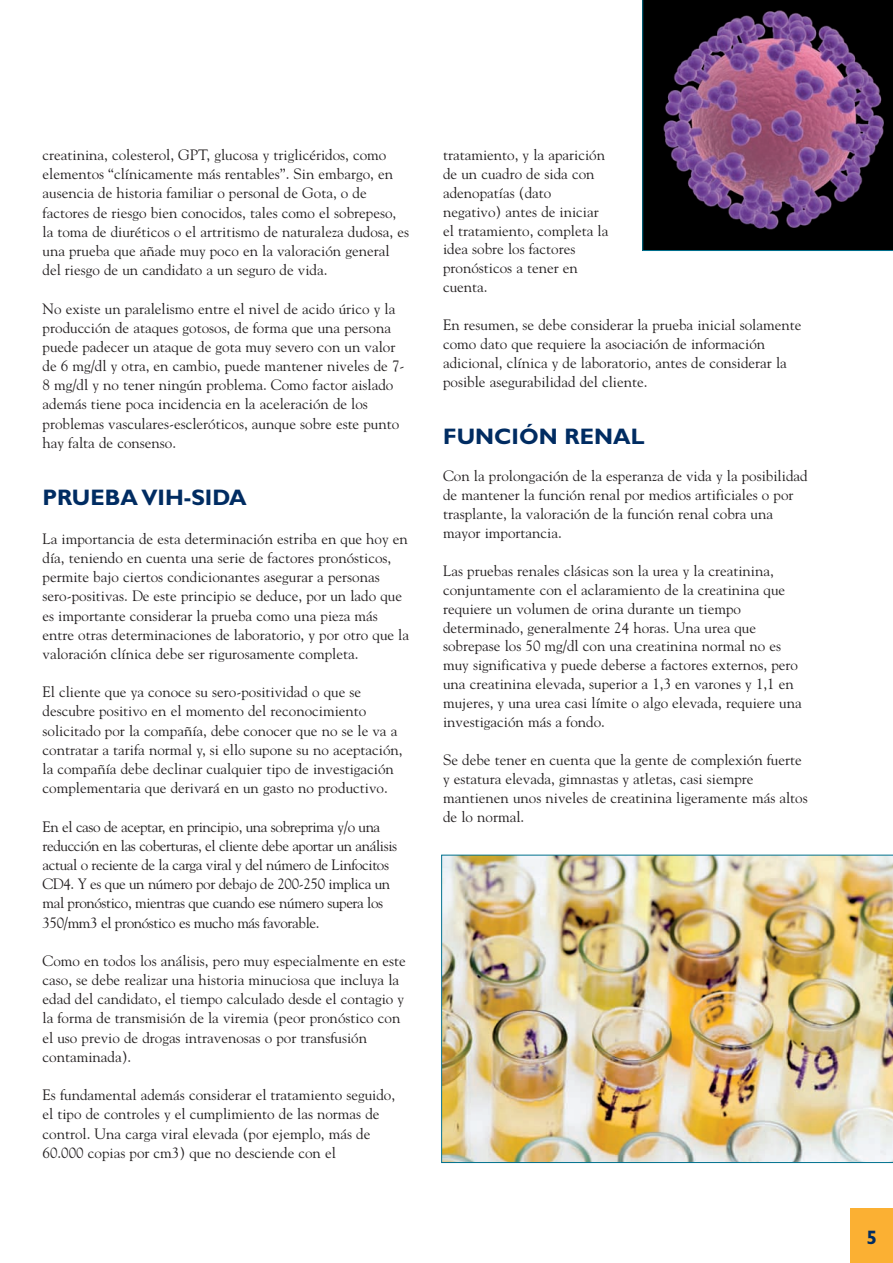
<style>
.page{position:relative;width:893px;height:1263px;background:#fff}
.page>*{position:absolute;margin:0;border:0;box-sizing:border-box;transform-origin:0 0}
.t1{font:700 22.5px "Gill Sans";color:#002c62}
.t2{font:700 19.5px "Gill Sans";color:#002c62}
.t3{font:15px/19.2px "Goudy";color:#231f20}
.t4{font:15px/19.2px "Goudy";letter-spacing:-.025em;color:#231f20}
</style>
<div class="page">
<div style="left:850px;top:1208px;width:43px;height:55px;background:#fbb033"></div>
<svg style="left:642px;top:0;width:251px;height:251px;background:#4e304f"></svg>
<img style="left:441px;top:855px;width:452px;height:308px">
<p class="t3" style="left:43px;top:145px;width:368px">creatinina, colesterol, GPT, glucosa y triglicéridos, como elementos “clínicamente más rentables”. Sin embargo, en ausencia de historia familiar o personal de Gota, o de factores de riesgo bien conocidos, tales como el sobrepeso, la toma de diuréticos o el artritismo de naturaleza dudosa, es una prueba que añade muy poco en la valoración general del riesgo de un candidato a un seguro de vida.</p>
<p class="t3" style="left:43px;top:299px;width:363px">No existe un paralelismo entre el nivel de acido úrico y la producción de ataques gotosos, de forma que una persona puede padecer un ataque de gota muy severo con un valor de 6 mg/dl y otra, en cambio, puede mantener niveles de 7- 8 mg/dl y no tener ningún problema. Como factor aislado además tiene poca incidencia en la aceleración de los problemas vasculares-escleróticos, aunque sobre este punto hay falta de consenso.</p>
<h1 class="t1" style="left:43px;top:489px;width:206px">PRUEBA VIH-SIDA</h1>
<p class="t3" style="left:43px;top:529px;width:368px">La importancia de esta determinación estriba en que hoy en día, teniendo en cuenta una serie de factores pronósticos, permite bajo ciertos condicionantes asegurar a personas sero-positivas. De este principio se deduce, por un lado que es importante considerar la prueba como una pieza más entre otras determinaciones de laboratorio, y por otro que la valoración clínica debe ser rigurosamente completa.</p>
<p class="t3" style="left:43px;top:682px;width:362px">El cliente que ya conoce su sero-positividad o que se descubre positivo en el momento del reconocimiento solicitado por la compañía, debe conocer que no se le va a contratar a tarifa normal y, si ello supone su no aceptación, la compañía debe declinar cualquier tipo de investigación complementaria que derivará en un gasto no productivo.</p>
<p class="t4" style="left:43px;top:817px;width:356px">En el caso de aceptar, en principio, una sobreprima y/o una reducción en las coberturas, el cliente debe aportar un análisis actual o reciente de la carga viral y del número de Linfocitos CD4. Y es que un número por debajo de 200-250 implica un mal pronóstico, mientras que cuando ese número supera los 350/mm3 el pronóstico es mucho más favorable.</p>
<p class="t3" style="left:43px;top:951px;width:365px">Como en todos los análisis, pero muy especialmente en este caso, se debe realizar una historia minuciosa que incluya la edad del candidato, el tiempo calculado desde el contagio y la forma de transmisión de la viremia (peor pronóstico con el uso previo de drogas intravenosas o por transfusión contaminada).</p>
<p class="t3" style="left:43px;top:1085px;width:354px">Es fundamental además considerar el tratamiento seguido, el tipo de controles y el cumplimiento de las normas de control. Una carga viral elevada (por ejemplo, más de 60.000 copias por cm3) que no desciende con el</p>
<p class="t3" style="left:443px;top:145px;width:167px">tratamiento, y la aparición de un cuadro de sida con adenopatías (dato negativo) antes de iniciar el tratamiento, completa la idea sobre los factores pronósticos a tener en cuenta.</p>
<p class="t3" style="left:443px;top:315px;width:360px">En resumen, se debe considerar la prueba inicial solamente como dato que requiere la asociación de información adicional, clínica y de laboratorio, antes de considerar la posible asegurabilidad del cliente.</p>
<h1 class="t1" style="left:443px;top:427px;width:203px">FUNCIÓN RENAL</h1>
<p class="t3" style="left:443px;top:467px;width:366px">Con la prolongación de la esperanza de vida y la posibilidad de mantener la función renal por medios artificiales o por trasplante, la valoración de la función renal cobra una mayor importancia.</p>
<p class="t3" style="left:443px;top:561px;width:360px">Las pruebas renales clásicas son la urea y la creatinina, conjuntamente con el aclaramiento de la creatinina que requiere un volumen de orina durante un tiempo determinado, generalmente 24 horas. Una urea que sobrepase los 50 mg/dl con una creatinina normal no es muy significativa y puede deberse a factores externos, pero una creatinina elevada, superior a 1,3 en varones y 1,1 en mujeres, y una urea casi límite o algo elevada, requiere una investigación más a fondo.</p>
<p class="t3" style="left:443px;top:750px;width:366px">Se debe tener en cuenta que la gente de complexión fuerte y estatura elevada, gimnastas y atletas, casi siempre mantienen unos niveles de creatinina ligeramente más altos de lo normal.</p>
<h2 class="t2" style="left:866px;top:1230px;width:12px">5</h2>
</div>
